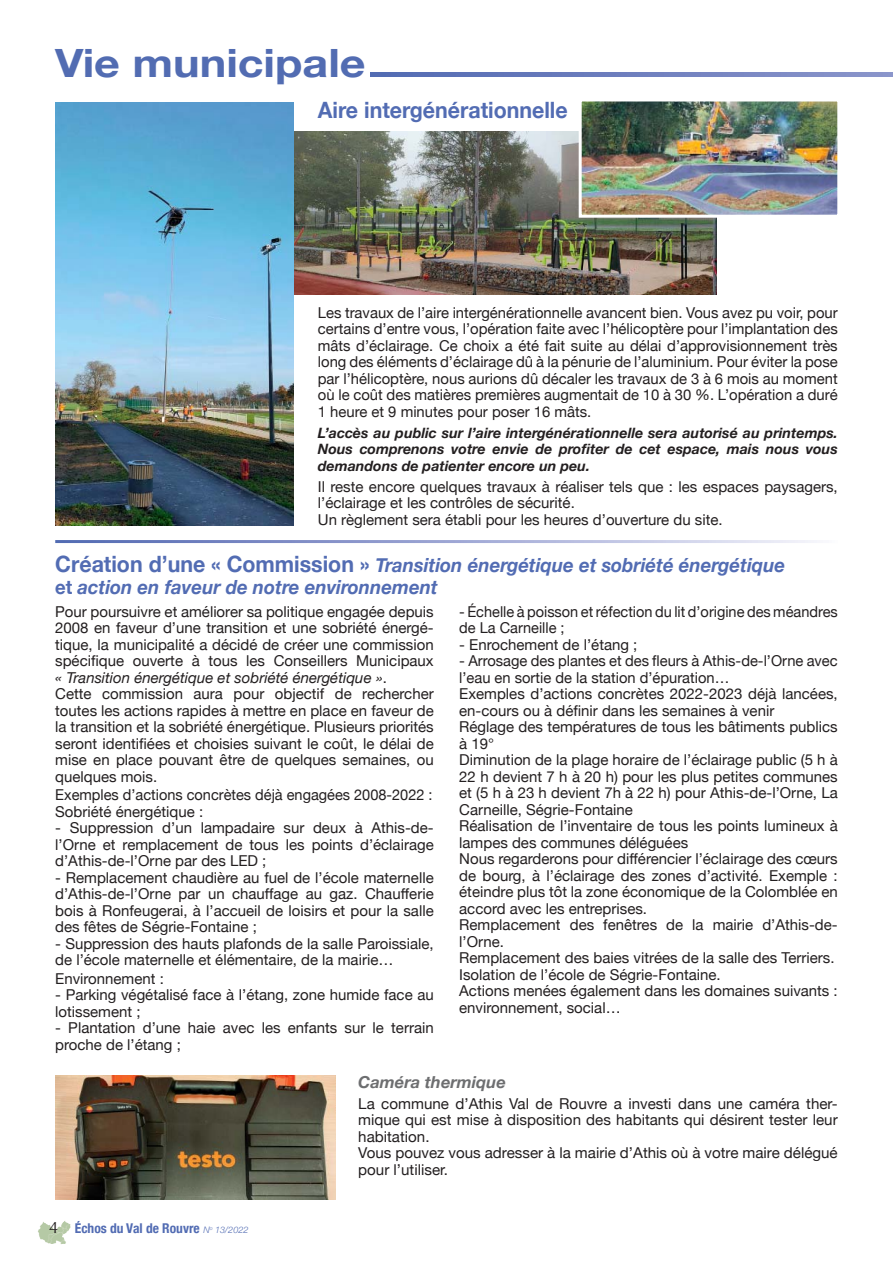
<style>
.page{position:relative;width:893px;height:1263px;background:#fff}
.page>*{position:absolute;margin:0;border:0;box-sizing:border-box;transform-origin:0 0}
.t1{font:700 39px "Helvetica Neue";color:#526cb2;scale:1.15 1}
.t2{font:700 22.5px "Helvetica Neue";color:#526cb3;scale:.95 1}
.t3{font:italic 700 19.5px/22.5px "Helvetica Neue";color:#526cb3;scale:.95 1}
.t4{font:italic 700 16.5px "Helvetica Neue";color:#6d6e70}
.t5{font:15px/16.5px "Helvetica Neue";color:#231f20}
.t6{font:italic 700 14.25px/16.5px "Helvetica Neue";color:#231f20;text-align:justify}
.t7{font:700 condensed 13.5px "Helvetica Neue";color:#526cb3}
.s1{font-style:normal;font-size:22.5px}
.s2{font-style:normal}
.s3{font-style:italic}
.s4{font-family:"Optima";font-weight:400;font-stretch:normal;font-size:16.5px;color:#231f20}
.s5{font-weight:300;font-style:italic;font-stretch:normal;font-size:9px}
</style>
<div class="page">
<img style="left:43px;top:1221px;width:26px;height:9px">
<svg style="left:370px;top:72px;width:523px;height:5px;background:#6e7fbe"></svg>
<img style="left:293px;top:131px;width:423px;height:164px">
<img style="left:583px;top:103px;width:253px;height:111px">
<div style="left:579px;top:99px;width:261px;height:119px;border:3px solid #fff"></div>
<img style="left:55px;top:1076px;width:281px;height:123px">
<img style="left:55px;top:102px;width:238px;height:423px">
<h1 class="t1" style="left:55px;top:39px;width:271px">Vie municipale</h1>
<h2 class="t2" style="left:318px;top:96px;width:265px">Aire intergénérationnelle</h2>
<p class="t5" style="left:318px;top:304px;width:521px;text-align:justify">Les travaux de l’aire intergénérationnelle avancent bien. Vous avez pu voir, pour certains d’entre vous, l’opération faite avec l’hélicoptère pour l’implantation des mâts d’éclairage. Ce choix a été fait suite au délai d’approvisionnement très long des éléments d’éclairage dû à la pénurie de l’aluminium. Pour éviter la pose par l’hélicoptère, nous aurions dû décaler les travaux de 3 à 6 mois au moment où le coût des matières premières augmentait de 10 à 30 %. L’opération a duré 1 heure et 9 minutes pour poser 16 mâts.</p>
<p class="t6" style="left:318px;top:424px;width:521px">L’accès au public sur l’aire intergénérationnelle sera autorisé au printemps.<br>Nous comprenons votre envie de profiter de cet espace, mais nous vous demandons de patienter encore un peu.</p>
<p class="t5" style="left:318px;top:478px;width:521px">Il reste encore quelques travaux à réaliser tels que : les espaces paysagers, l’éclairage et les contrôles de sécurité.<br>Un règlement sera établi pour les heures d’ouverture du site.</p>
<h3 class="t3" style="left:55px;top:553px;width:770px"><span class="s1">Création d’une « Commission »</span> Transition énergétique et sobriété énergétique <span class="s2">et</span> action en faveur de notre environnement</h3>
<p class="t5" style="left:459px;top:603px;width:380px">- Échelle à poisson et réfection du lit d’origine des méandres de La Carneille ;</p>
<p class="t5" style="left:459px;top:636px;width:180px">- Enrochement de l’étang ;</p>
<p class="t5" style="left:459px;top:652px;width:380px">- Arrosage des plantes et des fleurs à Athis-de-l’Orne avec l’eau en sortie de la station d’épuration…<br>Exemples d’actions concrètes 2022-2023 déjà lancées, en-cours ou à définir dans les semaines à venir<br>Réglage des températures de tous les bâtiments publics à 19°<br>Diminution de la plage horaire de l’éclairage public (5 h à 22 h devient 7 h à 20 h) pour les plus petites communes et (5 h à 23 h devient 7h à 22 h) pour Athis-de-l’Orne, La Carneille, Ségrie-Fontaine<br>Réalisation de l’inventaire de tous les points lumineux à lampes des communes déléguées<br>Nous regarderons pour différencier l’éclairage des cœurs de bourg, à l’éclairage des zones d’activité. Exemple : éteindre plus tôt la zone économique de la Colomblée en accord avec les entreprises.<br>Remplacement des fenêtres de la mairie d’Athis-de&shy;l’Orne.<br>Remplacement des baies vitrées de la salle des Terriers.<br>Isolation de l’école de Ségrie-Fontaine.<br>Actions menées également dans les domaines suivants : environnement, social…</p>
<p class="t5" style="left:55px;top:603px;width:380px">Pour poursuivre et améliorer sa politique engagée depuis 2008 en faveur d’une transition et une sobriété énergé&shy;tique, la municipalité a décidé de créer une commission spécifique ouverte à tous les Conseillers Municipaux <span class="s3">« Transition énergétique et sobriété énergétique »</span>.<br>Cette commission aura pour objectif de rechercher toutes les actions rapides à mettre en place en faveur de la transition et la sobriété énergétique. Plusieurs priorités seront identifiées et choisies suivant le coût, le délai de mise en place pouvant être de quelques semaines, ou quelques mois.</p>
<p class="t5" style="left:55px;top:787px;width:379px">Exemples d’actions concrètes déjà engagées 2008-2022 :<br>Sobriété énergétique :</p>
<p class="t5" style="left:55px;top:820px;width:380px;text-align:justify">- Suppression d’un lampadaire sur deux à Athis-de&shy;l’Orne et remplacement de tous les points d’éclairage d’Athis-de-l’Orne par des LED ;</p>
<p class="t5" style="left:55px;top:869px;width:380px;text-align:justify">- Remplacement chaudière au fuel de l’école maternelle d’Athis-de-l’Orne par un chauffage au gaz. Chaufferie bois à Ronfeugerai, à l’accueil de loisirs et pour la salle des fêtes de Ségrie-Fontaine ;</p>
<p class="t5" style="left:55px;top:935px;width:380px">- Suppression des hauts plafonds de la salle Paroissiale, de l’école maternelle et élémentaire, de la mairie…</p>
<p class="t5" style="left:55px;top:970px;width:110px">Environnement :</p>
<p class="t5" style="left:55px;top:987px;width:380px">- Parking végétalisé face à l’étang, zone humide face au lotissement ;</p>
<p class="t5" style="left:55px;top:1020px;width:380px">- Plantation d’une haie avec les enfants sur le terrain proche de l’étang ;</p>
<p class="t7" style="left:49px;top:1220px;width:201px"><span class="s4">4</span> Échos du Val de Rouvre <span class="s5">N</span><sup>o</sup> <span class="s5">13/2022</span></p>
<p class="t4" style="left:358px;top:1072px;width:149px">Caméra thermique</p>
<p class="t5" style="left:358px;top:1095px;width:481px">La commune d’Athis Val de Rouvre a investi dans une caméra ther&shy;mique qui est mise à disposition des habitants qui désirent tester leur habitation.<br>Vous pouvez vous adresser à la mairie d’Athis où à votre maire délégué pour l’utiliser.</p>
</div>
